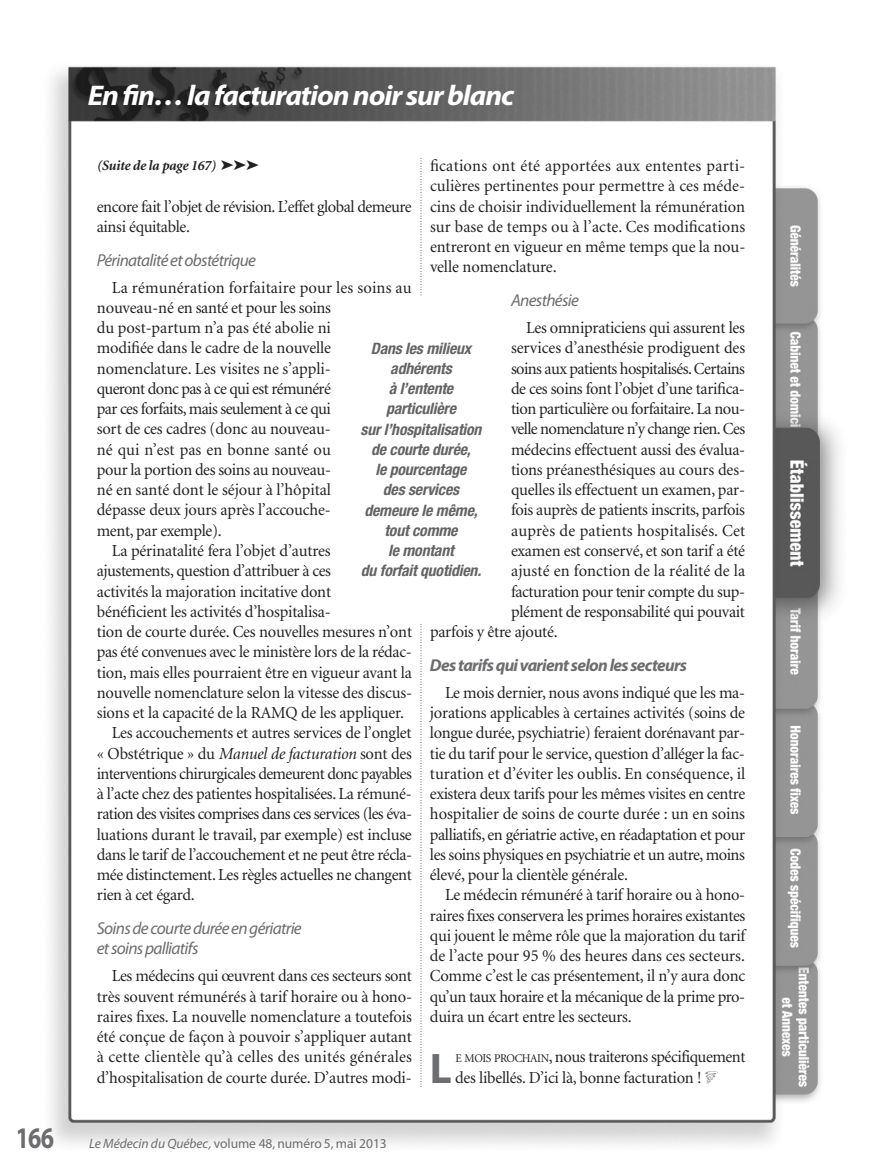
<style>
.page{position:relative;width:878px;height:1175px;background:#fff}
.page>*{position:absolute;margin:0;border:0;box-sizing:border-box;transform-origin:0 0}
.t1{font:700 42.9px "Myriad Pro";color:#6c6d70}
.t2{font:700 30px "Myriad Pro";color:#6c6d70;scale:.8 1}
.t3{font:italic 700 28.5px "Myriad Pro";letter-spacing:-.035em;color:#fff;scale:1.05 1}
.t4{font:italic 17.25px/20.2px "Myriad Pro";letter-spacing:-.04em;color:#6c6d70}
.t5{font:italic 700 17.25px "Myriad Pro";letter-spacing:-.04em;color:#6c6d70}
.t6{font:16.8px/20.2px "Minion";letter-spacing:-.015em;color:#231f20;text-align:justify}
.t7{font:16.8px "Minion";letter-spacing:-.035em;color:#231f20}
.t8{font:16.8px "Minion";letter-spacing:.01em;color:#231f20}
.t9{font:16.8px "Minion";letter-spacing:-.04em;color:#231f20}
.t10{font:16.8px "Minion";letter-spacing:.005em;color:#231f20}
.t11{font:italic 700 condensed 15.75px/20.2px "Helvetica Neue";letter-spacing:-.01em;color:#636366;text-align:center}
.t12{font:italic 700 14.25px "Minion";letter-spacing:-.02em;color:#231f20}
.t13{font:13.5px "Myriad Pro";letter-spacing:-.005em;color:#6c6d70}
.s1{font-size:11.85px}
.s2{font-style:italic}
</style>
<div class="page">
<img style="left:50px;top:66px;width:790px;height:1080px">
<svg style="left:420px;top:158px;width:1px;height:139px"></svg>
<svg style="left:420px;top:624px;width:1px;height:463px"></svg>
<div style="left:349px;top:302px;width:144px;height:318px;background:#fff"></div>
<div style="left:97px;top:158px;width:319px;height:18px;background:#fff"></div>
<svg style="left:705px;top:1070px;width:13px;height:13px"></svg>
<h3 class="t3" style="left:88px;top:84px;width:407px">En fin… la facturation noir sur blanc</h3>
<p class="t6" style="left:430px;top:157px;width:317px">fications ont été apportées aux ententes parti - culières pertinentes pour permettre à ces méde&shy;cins de choisir individuellement la rémunération sur base de temps ou à l’acte. Ces modifications entreront en vigueur en même temps que la nou&shy;velle nomenclature.</p>
<p class="t4" style="left:511px;top:291px;width:69px">Anesthésie</p>
<p class="t6" style="left:526px;top:319px;width:220px">Les omnipraticiens qui assurent les</p>
<p class="t6" style="left:511px;top:339px;width:236px">services d’anesthésie prodiguent des</p>
<p class="t7" style="left:511px;top:362px;width:235px">soins aux patients hospitalisés. Certains</p>
<p class="t6" style="left:511px;top:380px;width:235px">de ces soins font l’objet d’une tarifica-</p>
<p class="t6" style="left:511px;top:400px;width:235px">tion particulière ou forfaitaire. La nou-</p>
<p class="t9" style="left:511px;top:422px;width:235px">velle nomenclature n’y change rien. Ces</p>
<p class="t6" style="left:511px;top:440px;width:236px">médecins effectuent aussi des évalua-</p>
<p class="t6" style="left:511px;top:461px;width:235px">tions préanesthésiques au cours des-</p>
<p class="t6" style="left:511px;top:481px;width:235px">quelles ils effectuent un examen, par-</p>
<p class="t6" style="left:511px;top:501px;width:235px">fois auprès de patients inscrits, parfois</p>
<p class="t8" style="left:511px;top:524px;width:236px">auprès de patients hospitalisés. Cet</p>
<p class="t6" style="left:511px;top:542px;width:235px">examen est conservé, et son tarif a été</p>
<p class="t10" style="left:511px;top:564px;width:236px">ajusté en fonction de la réalité de la</p>
<p class="t6" style="left:511px;top:582px;width:235px">facturation pour tenir compte du sup-</p>
<p class="t6" style="left:511px;top:602px;width:235px">plément de responsabilité qui pouvait</p>
<p class="t6" style="left:430px;top:623px;width:129px">parfois y être ajouté.</p>
<p class="t5" style="left:430px;top:658px;width:258px">Des tarifs qui varient selon les secteurs</p>
<p class="t6" style="left:430px;top:683px;width:317px;text-indent:15px">Le mois dernier, nous avons indiqué que les ma&shy;jorations applicables à certaines activités (soins de longue durée, psychiatrie) feraient dorénavant par&shy;tie du tarif pour le service, question d’alléger la fac&shy;turation et d’éviter les oublis. En conséquence, il existera deux tarifs pour les mêmes visites en centre hospitalier de soins de courte durée : un en soins palliatifs, en gériatrie active, en réadaptation et pour les soins physiques en psychiatrie et un autre, moins élevé, pour la clientèle générale.</p>
<p class="t6" style="left:430px;top:886px;width:317px;text-indent:15px">Le médecin rémunéré à tarif horaire ou à hono&shy;raires fixes conservera les primes horaires existantes qui jouent le même rôle que la majoration du tarif de l’acte pour 95 % des heures dans ces secteurs.<br>Comme c’est le cas présentement, il n’y aura donc qu’un taux horaire et la mécanique de la prime pro&shy;duira un écart entre les secteurs.</p>
<h1 class="t1" style="left:430px;top:1052px;width:23px">L</h1>
<p class="t6" style="left:455px;top:1048px;width:292px"><span class="s1">E MOIS PROCHAIN</span>, nous traiterons spécifiquement des libellés. D’ici là, bonne facturation !</p>
<p class="t12" style="left:97px;top:160px;width:164px">(Suite de la page 167) ➤➤➤</p>
<p class="t6" style="left:97px;top:197px;width:316px">encore fait l’objet de révision. L’effet global demeure ainsi équitable.</p>
<p class="t4" style="left:97px;top:251px;width:161px">Périnatalité et obstétrique</p>
<p class="t8" style="left:112px;top:281px;width:301px">La rémunération forfaitaire pour les soins au</p>
<p class="t6" style="left:97px;top:299px;width:236px">nouveau-né en santé et pour les soins</p>
<p class="t6" style="left:97px;top:319px;width:236px">du post-partum n’a pas été abolie ni</p>
<p class="t6" style="left:97px;top:339px;width:236px">modifiée dans le cadre de la nouvelle</p>
<p class="t6" style="left:97px;top:359px;width:235px">nomenclature. Les visites ne s’appli-</p>
<p class="t7" style="left:97px;top:382px;width:235px">queront donc pas à ce qui est rémunéré</p>
<p class="t7" style="left:97px;top:402px;width:235px">par ces forfaits, mais seulement à ce qui</p>
<p class="t6" style="left:97px;top:420px;width:235px">sort de ces cadres (donc au nouveau-</p>
<p class="t6" style="left:97px;top:440px;width:236px">né qui n’est pas en bonne santé ou</p>
<p class="t6" style="left:97px;top:461px;width:236px">pour la portion des soins au nouveau-</p>
<p class="t6" style="left:97px;top:481px;width:236px">né en santé dont le séjour à l’hôpital</p>
<p class="t6" style="left:97px;top:501px;width:235px">dépasse deux jours après l’accouche-</p>
<p class="t6" style="left:97px;top:521px;width:126px">ment, par exemple).</p>
<p class="t6" style="left:112px;top:542px;width:220px">La périnatalité fera l’objet d’autres</p>
<p class="t6" style="left:97px;top:562px;width:236px">ajustements, question d’attribuer à ces</p>
<p class="t6" style="left:97px;top:582px;width:236px">activités la majoration incitative dont</p>
<p class="t6" style="left:97px;top:602px;width:235px">bénéficient les activités d’hospitalisa-</p>
<p class="t6" style="left:97px;top:623px;width:317px">tion de courte durée. Ces nouvelles mesures n’ont</p>
<p class="t6" style="left:97px;top:643px;width:316px">pas été convenues avec le ministère lors de la rédac-</p>
<p class="t6" style="left:97px;top:663px;width:316px">tion, mais elles pourraient être en vigueur avant la</p>
<p class="t6" style="left:97px;top:683px;width:317px">nouvelle nomenclature selon la vitesse des discus-</p>
<p class="t6" style="left:97px;top:704px;width:309px">sions et la capacité de la RAMQ de les appliquer.</p>
<p class="t6" style="left:112px;top:724px;width:301px">Les accouchements et autres services de l’onglet</p>
<p class="t6" style="left:97px;top:744px;width:316px">« Obstétrique » du <span class="s2">Manuel de facturation</span> sont des</p>
<p class="t7" style="left:97px;top:767px;width:316px">interventions chirurgicales demeurent donc payables</p>
<p class="t6" style="left:97px;top:785px;width:316px">à l’acte chez des patientes hospitalisées. La rémuné-</p>
<p class="t7" style="left:97px;top:807px;width:317px">ration des visites comprises dans ces services (les éva-</p>
<p class="t6" style="left:97px;top:825px;width:316px">luations durant le travail, par exemple) est incluse</p>
<p class="t6" style="left:97px;top:845px;width:317px">dans le tarif de l’accouchement et ne peut être récla-</p>
<p class="t6" style="left:97px;top:866px;width:316px">mée distinctement. Les règles actuelles ne changent</p>
<p class="t6" style="left:97px;top:886px;width:99px">rien à cet égard.</p>
<p class="t4" style="left:97px;top:919px;width:206px">Soins de courte durée en gériatrie et soins palliatifs</p>
<p class="t6" style="left:97px;top:967px;width:317px;text-indent:15px">Les médecins qui œuvrent dans ces secteurs sont très souvent rémunérés à tarif horaire ou à hono&shy;raires fixes. La nouvelle nomenclature a toutefois été conçue de façon à pouvoir s’appliquer autant à cette clientèle qu’à celles des unités générales d’hospitalisation de courte durée. D’autres modi-</p>
<p class="t11" style="left:360px;top:339px;width:122px">Dans les milieux adhérents<br>à l’entente particulière<br>sur l’hospitalisation de courte durée,<br>le pourcentage<br>des services demeure le même, tout comme<br>le montant<br>du forfait quotidien.</p>
<h2 class="t2" style="left:16px;top:1126px;width:49px">166</h2>
<p class="t13" style="left:89px;top:1138px;width:299px"><span class="s2">Le Médecin du Québec,</span> volume 48, numéro 5, mai 2013</p>
</div>
